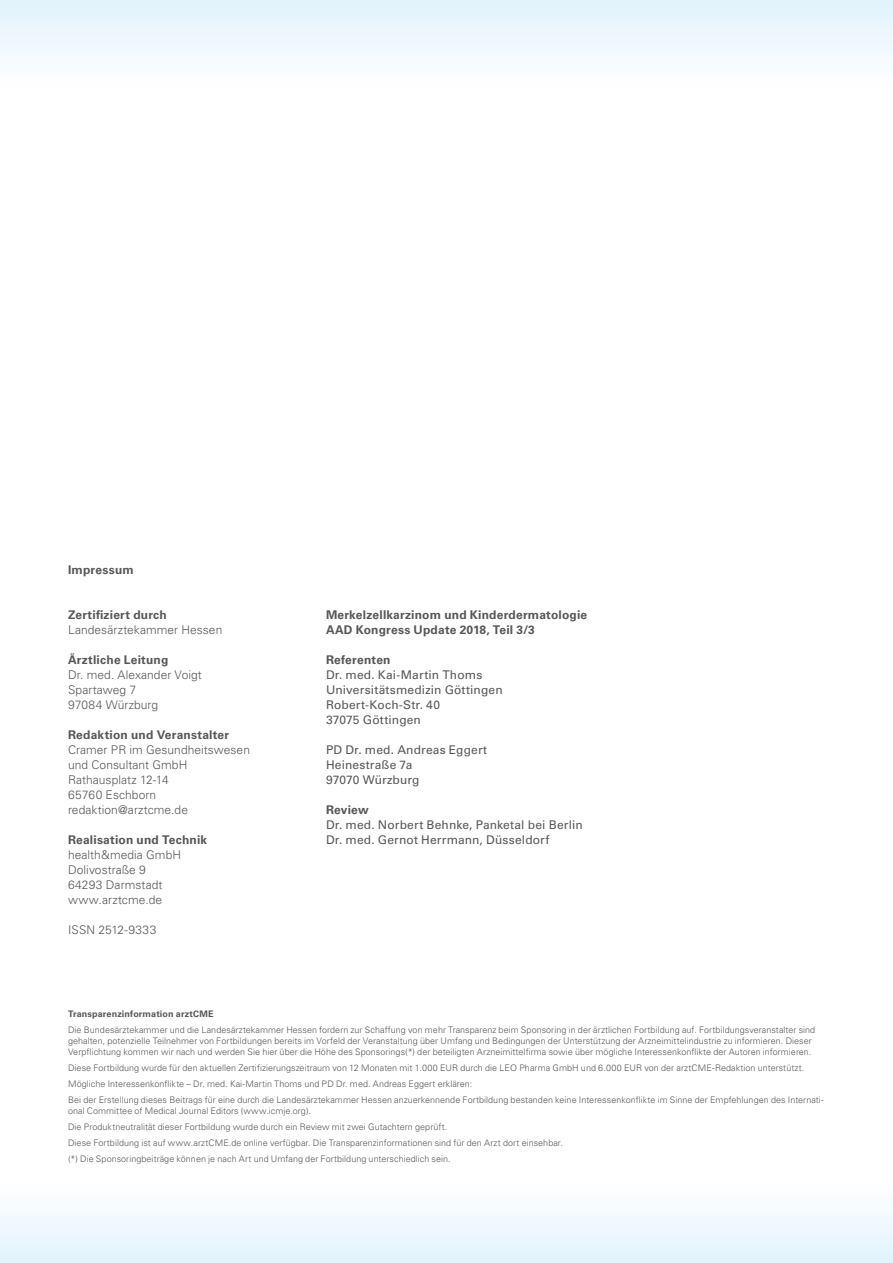
<style>
.page{position:relative;width:893px;height:1263px;background:#fff}
.page>*{position:absolute;margin:0;border:0;box-sizing:border-box;transform-origin:0 0}
.t1{font:300 12px/15px "Univers LT Std";letter-spacing:.005em;color:#575756}
.t2{font:12px/15px "Univers LT Std";letter-spacing:.015em;color:#575756}
.t3{font:700 12px/15px "Univers LT Std";letter-spacing:.015em;color:#575756}
.t4{font:300 9px/16px "Univers LT Std";letter-spacing:.005em;color:#575756}
.t5{font:700 9px "Univers LT Std";letter-spacing:.015em;color:#575756}
</style>
<div class="page">
<div style="left:0;top:1182px;width:893px;height:81px;background:linear-gradient(to bottom,#fff,#e1f2fc)"></div>
<div style="left:0;top:0;width:893px;height:89px;background:linear-gradient(to right,#f0f9fe,#f0f9fe)"></div>
<h1 class="t3" style="left:68px;top:563px;width:67px">Impressum</h1>
<h1 class="t3" style="left:68px;top:607px;width:100px">Zertifiziert durch</h1>
<h1 class="t1" style="left:68px;top:622px;width:156px">Landesärztekammer Hessen</h1>
<h1 class="t3" style="left:68px;top:652px;width:102px">Ärztliche Leitung</h1>
<h1 class="t1" style="left:68px;top:667px;width:135px">Dr. med. Alexander Voigt<br>Spartaweg 7<br>97084 Würzburg</h1>
<h1 class="t3" style="left:68px;top:727px;width:163px">Redaktion und Veranstalter</h1>
<h1 class="t1" style="left:68px;top:742px;width:183px">Cramer PR im Gesundheitswesen und Consultant GmbH<br>Rathausplatz 12-14<br>65760 Eschborn redaktion@arztcme.de</h1>
<h1 class="t3" style="left:68px;top:832px;width:141px">Realisation und Technik</h1>
<h1 class="t1" style="left:68px;top:847px;width:115px">health&amp;media GmbH<br>Dolivostraße 9<br>64293 Darmstadt www.arztcme.de</h1>
<h1 class="t1" style="left:68px;top:922px;width:90px">ISSN 2512-9333</h1>
<h1 class="t3" style="left:326px;top:607px;width:263px">Merkelzellkarzinom und Kinderdermatologie<br>AAD Kongress Update 2018, Teil 3/3</h1>
<h1 class="t3" style="left:326px;top:652px;width:66px">Referenten</h1>
<h1 class="t2" style="left:326px;top:667px;width:178px">Dr. med. Kai-Martin Thoms<br>Universitätsmedizin Göttingen<br>Robert-Koch-Str. 40<br>37075 Göttingen</h1>
<h1 class="t2" style="left:326px;top:742px;width:163px">PD Dr. med. Andreas Eggert<br>Heinestraße 7a<br>97070 Würzburg</h1>
<h1 class="t3" style="left:326px;top:802px;width:44px">Review</h1>
<h1 class="t2" style="left:326px;top:817px;width:258px">Dr. med. Norbert Behnke, Panketal bei Berlin<br>Dr. med. Gernot Herrmann, Düsseldorf</h1>
<p class="t5" style="left:68px;top:1009px;width:147px">Transparenzinformation arztCME</p>
<p class="t4" style="left:68px;top:1025px;width:749px;line-height:10.8px">Die Bundesärztekammer und die Landesärztekammer Hessen fordern zur Schaffung von mehr Transparenz beim Sponsoring in der ärztlichen Fortbildung auf. Fortbildungsveranstalter sind gehalten, potenzielle Teilnehmer von Fortbildungen bereits im Vorfeld der Veranstaltung über Umfang und Bedingungen der Unterstützung der Arzneimittelindustrie zu informieren. Dieser<br>Verpflichtung kommen wir nach und werden Sie hier über die Höhe des Sponsorings(*) der beteiligten Arzneimittelfirma sowie über mögliche Interessenkonflikte der Autoren informieren.</p>
<p class="t4" style="left:68px;top:1060px;width:757px">Diese Fortbildung wurde für den aktuellen Zertifizierungszeitraum von 12 Monaten mit 1.000 EUR durch die LEO Pharma GmbH und 6.000 EUR von der arztCME-Redaktion unterstützt.<br>Mögliche Interessenkonflikte – Dr. med. Kai-Martin Thoms und PD Dr. med. Andreas Eggert erklären:<br>Bei der Erstellung dieses Beitrags für eine durch die Landesärztekammer Hessen anzuerkennende Fortbildung bestanden keine Interessenkonflikte im Sinne der Empfehlungen des Internati-</p>
<p class="t4" style="left:68px;top:1103px;width:496px">onal Committee of Medical Journal Editors (www.icmje.org).<br>Die Produktneutralität dieser Fortbildung wurde durch ein Review mit zwei Gutachtern geprüft.<br>Diese Fortbildung ist auf www.arztCME.de online verfügbar. Die Transparenzinformationen sind für den Arzt dort einsehbar. (*) Die Sponsoringbeiträge können je nach Art und Umfang der Fortbildung unterschiedlich sein.</p>
</div>
